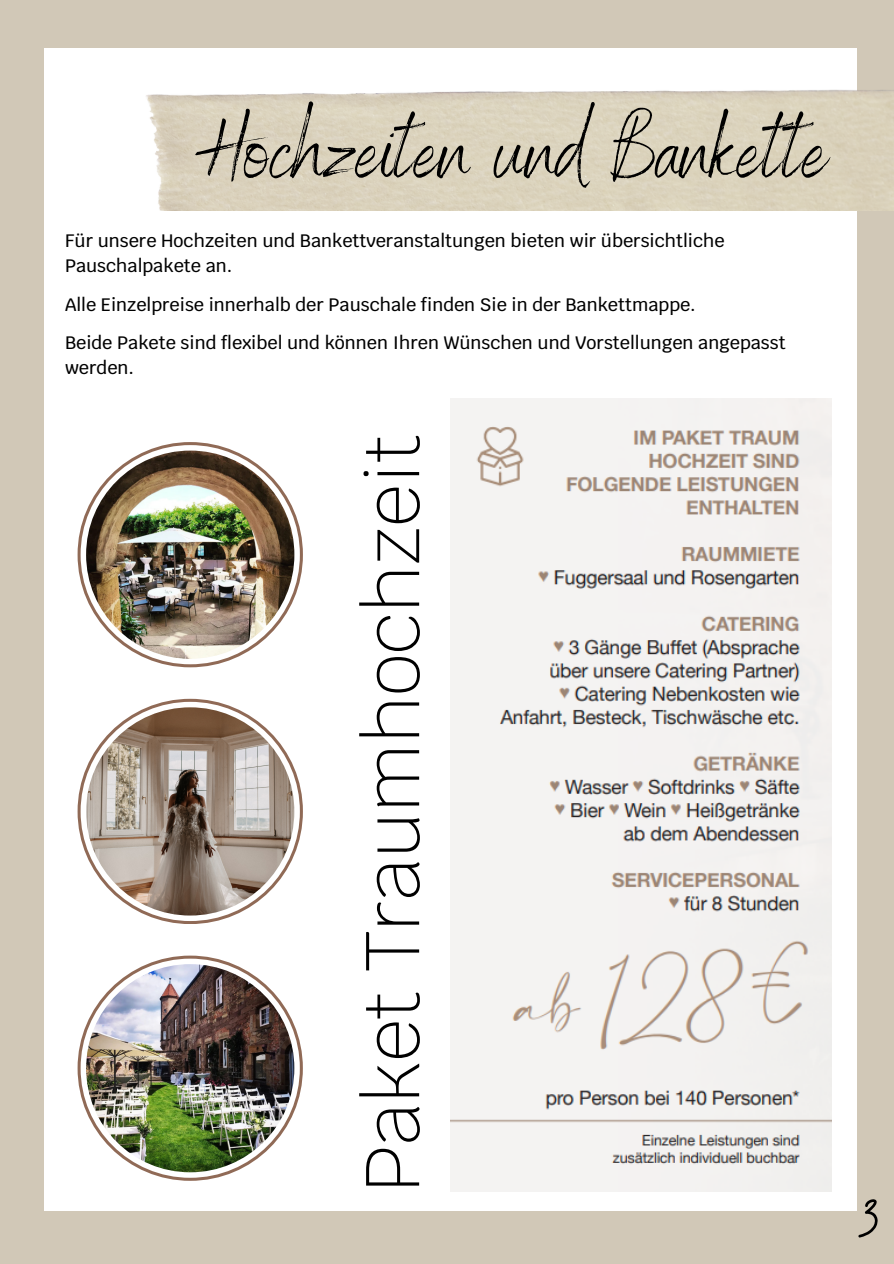
<style>
.page{position:relative;width:894px;height:1264px;background:#fff}
.page>*{position:absolute;margin:0;border:0;box-sizing:border-box;transform-origin:0 0}
.t1{font:85.95px "Benedict";color:#000}
.t2{font:200 75.75px "Krub";color:#000}
.t3{font:65.85px "Brittany Signature";color:#000}
.t4{font:500 18px/25.5px "Krub";color:#000}
</style>
<div class="page">
<div style="left:0;top:0;width:893px;height:1263px;background:#d1c8b7"></div>
<div style="left:44px;top:48px;width:812px;height:1162px;background:#fff"></div>
<img style="left:450px;top:399px;width:381px;height:792px">
<svg style="left:78px;top:442px;width:225px;height:225px;background:#9a7765"></svg>
<div style="left:81px;top:445px;width:219px;height:219px;background:#fff;border-radius:50%"></div>
<img style="left:86px;top:450px;width:208px;height:208px;border-radius:50%">
<svg style="left:78px;top:698px;width:225px;height:226px;background:#9f7e6d"></svg>
<div style="left:81px;top:702px;width:219px;height:219px;background:#fff;border-radius:50%"></div>
<img style="left:86px;top:707px;width:208px;height:208px;border-radius:50%">
<svg style="left:78px;top:955px;width:225px;height:225px;background:#a28272"></svg>
<svg style="left:81px;top:958px;width:219px;height:219px"></svg>
<img style="left:86px;top:964px;width:208px;height:208px;border-radius:50%">
<img style="left:146px;top:89px;width:747px;height:122px">
<p class="t1" style="left:195px;top:95px;width:633px">Hochzeiten und Bankette</p>
<p class="t4" style="left:65px;top:228px;width:661px">Für unsere Hochzeiten und Bankettveranstaltungen bieten wir übersichtliche<br>Pauschalpakete an.</p>
<h1 class="t4" style="left:65px;top:291px;width:632px">Alle Einzelpreise innerhalb der Pauschale finden Sie in der Bankettmappe.</h1>
<h2 class="t4" style="left:65px;top:330px;width:721px">Beide Pakete sind flexibel und können Ihren Wünschen und Vorstellungen angepasst werden.</h2>
<p class="t2" style="left:343px;top:1192px;width:759px;rotate:-90deg">Paket Traumhochzeit</p>
<p class="t3" style="left:860px;top:1171px;width:20px">3</p>
</div>
